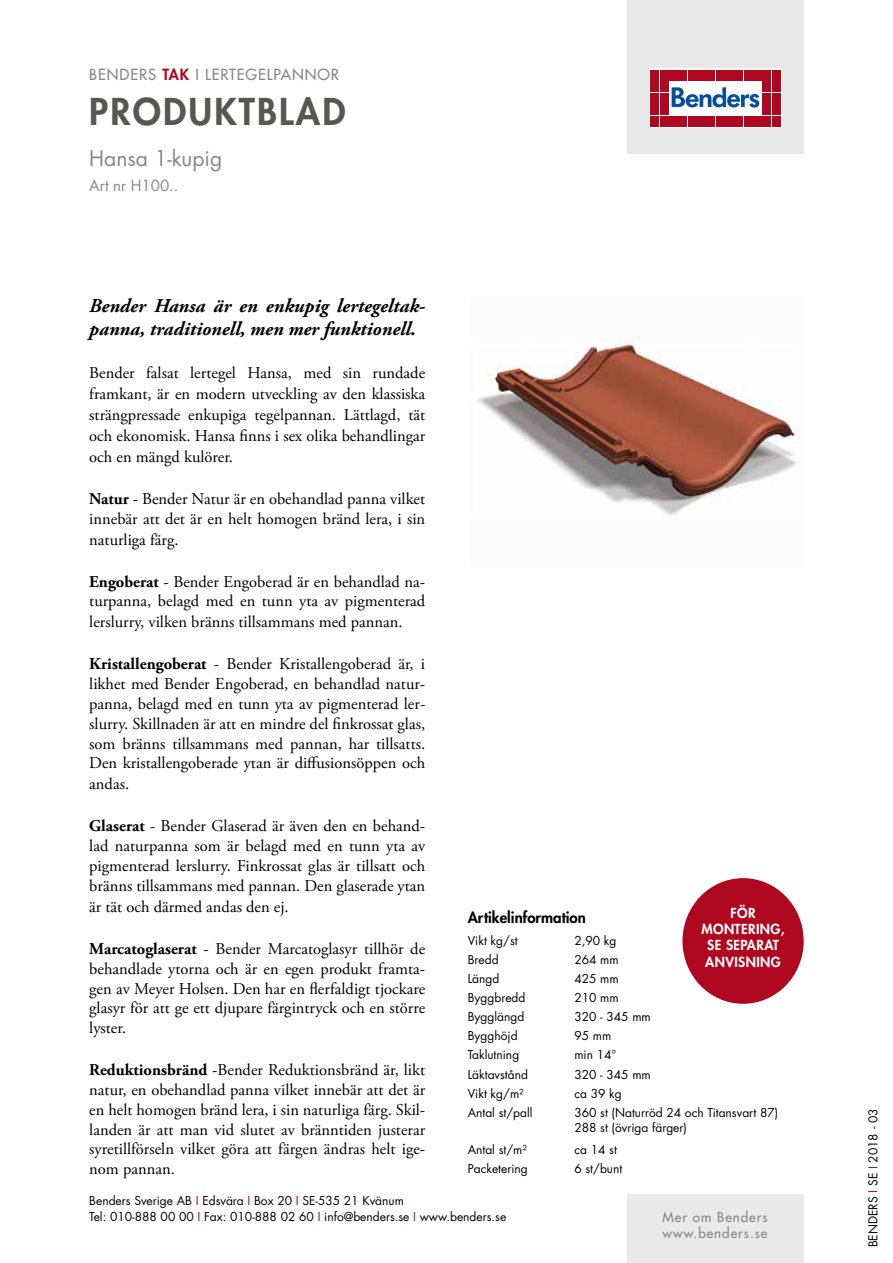
<style>
.page{position:relative;width:893px;height:1263px;background:#fff}
.page>*{position:absolute;margin:0;border:0;box-sizing:border-box;transform-origin:0 0}
.t1{font:800 36px "Futura Std";letter-spacing:.06em;color:#565655}
.t2{font:21px "Futura Std";color:#868786}
.t3{font:italic 700 19.5px/23.4px "Adobe Garamond Pro";color:#000}
.t4{font:16.5px/19.8px "Adobe Garamond Pro";color:#000;text-align:justify}
.t5{font:500 15px "Futura Std";letter-spacing:.06em;color:#868786}
.t6{font:800 15px "Futura Std";color:#000}
.t7{font:15px "Futura Std";color:#868786}
.t8{font:800 13.5px/16.2px "Futura Std";letter-spacing:.03em;color:#fff;text-align:center}
.t9{font:500 13.5px/16.2px "Futura Std";letter-spacing:.07em;color:#868786}
.t10{font:12px/16.5px "Futura Std";color:#000}
.s1{font-weight:800;color:#ae071f}
.s2{font-weight:700}
.s3{color:#ae071f}
</style>
<div class="page">
<div style="left:627px;top:0;width:177px;height:153px;background:#e9e9e9"></div>
<svg style="left:649px;top:69px;width:132px;height:59px;background:#eac2c8"></svg>
<div style="left:651px;top:70px;width:8px;height:10px;background:#ae071f"></div>
<div style="left:660px;top:70px;width:8px;height:10px;background:#ae071f"></div>
<div style="left:651px;top:81px;width:8px;height:11px;background:#ae071f"></div>
<div style="left:660px;top:81px;width:8px;height:11px;background:#ae071f"></div>
<div style="left:651px;top:93px;width:8px;height:10px;background:#ae071f"></div>
<div style="left:660px;top:93px;width:8px;height:10px;background:#ae071f"></div>
<div style="left:651px;top:104px;width:8px;height:11px;background:#ae071f"></div>
<div style="left:660px;top:104px;width:8px;height:11px;background:#ae071f"></div>
<div style="left:651px;top:116px;width:8px;height:10px;background:#ae071f"></div>
<div style="left:660px;top:116px;width:8px;height:10px;background:#ae071f"></div>
<div style="left:669px;top:70px;width:8px;height:10px;background:#ae071f"></div>
<div style="left:679px;top:70px;width:8px;height:10px;background:#ae071f"></div>
<div style="left:688px;top:70px;width:8px;height:10px;background:#ae071f"></div>
<div style="left:697px;top:70px;width:9px;height:10px;background:#ae071f"></div>
<div style="left:707px;top:70px;width:8px;height:10px;background:#ae071f"></div>
<div style="left:716px;top:70px;width:8px;height:10px;background:#ae071f"></div>
<div style="left:725px;top:70px;width:9px;height:10px;background:#ae071f"></div>
<div style="left:735px;top:70px;width:8px;height:10px;background:#ae071f"></div>
<div style="left:744px;top:70px;width:8px;height:10px;background:#ae071f"></div>
<div style="left:753px;top:70px;width:9px;height:10px;background:#ae071f"></div>
<div style="left:669px;top:116px;width:8px;height:10px;background:#ae071f"></div>
<div style="left:679px;top:116px;width:8px;height:10px;background:#ae071f"></div>
<div style="left:688px;top:116px;width:8px;height:10px;background:#ae071f"></div>
<div style="left:697px;top:116px;width:9px;height:10px;background:#ae071f"></div>
<div style="left:707px;top:116px;width:8px;height:10px;background:#ae071f"></div>
<div style="left:716px;top:116px;width:8px;height:10px;background:#ae071f"></div>
<div style="left:725px;top:116px;width:9px;height:10px;background:#ae071f"></div>
<div style="left:735px;top:116px;width:8px;height:10px;background:#ae071f"></div>
<div style="left:744px;top:116px;width:8px;height:10px;background:#ae071f"></div>
<div style="left:753px;top:116px;width:9px;height:10px;background:#ae071f"></div>
<div style="left:763px;top:70px;width:8px;height:10px;background:#ae071f"></div>
<div style="left:772px;top:70px;width:8px;height:10px;background:#ae071f"></div>
<div style="left:763px;top:81px;width:8px;height:11px;background:#ae071f"></div>
<div style="left:772px;top:81px;width:8px;height:11px;background:#ae071f"></div>
<div style="left:763px;top:93px;width:8px;height:10px;background:#ae071f"></div>
<div style="left:772px;top:93px;width:8px;height:10px;background:#ae071f"></div>
<div style="left:763px;top:104px;width:8px;height:11px;background:#ae071f"></div>
<div style="left:772px;top:104px;width:8px;height:11px;background:#ae071f"></div>
<div style="left:763px;top:116px;width:8px;height:10px;background:#ae071f"></div>
<div style="left:772px;top:116px;width:8px;height:10px;background:#ae071f"></div>
<svg style="left:672px;top:87px;width:87px;height:21px;background:#8fb1d4"></svg>
<div style="left:627px;top:1195px;width:177px;height:68px;background:#e9e9e9"></div>
<img style="left:477px;top:340px;width:322px;height:175px">
<div style="left:682px;top:878px;width:122px;height:126px;background:#ae071f;border-radius:50%"></div>
<p class="t5" style="left:89px;top:65px;width:251px">BENDERS <span class="s1">TAK</span> I LERTEGELPANNOR</p>
<h1 class="t1" style="left:89px;top:89px;width:258px">PRODUKTBLAD</h1>
<p class="t2" style="left:89px;top:145px;width:134px">Hansa 1-kupig</p>
<p class="t7" style="left:89px;top:176px;width:91px">Art nr H100..</p>
<p class="t3" style="left:89px;top:294px;width:337px">Bender Hansa är en enkupig lertegeltak&shy;panna, traditionell, men mer funktionell.</p>
<p class="t4" style="left:89px;top:363px;width:337px;line-height:21px">Bender falsat lertegel Hansa, med sin rundade framkant, är en modern utveckling av den klassiska strängpressade enkupiga tegelpannan. Lättlagd, tät och ekonomisk. Hansa finns i sex olika behandlingar och en mängd kulörer.</p>
<p class="t4" style="left:89px;top:489px;width:337px;line-height:20.4px"><span class="s2">Natur</span> - Bender Natur är en obehandlad panna vilket innebär att det är en helt homogen bränd lera, i sin naturliga färg.</p>
<p class="t4" style="left:89px;top:572px;width:337px;line-height:20.4px"><span class="s2">Engoberat</span> - Bender Engoberad är en behandlad na&shy;turpanna, belagd med en tunn yta av pigmenterad lerslurry, vilken bränns tillsammans med pannan.</p>
<p class="t4" style="left:89px;top:655px;width:337px"><span class="s2">Kristallengoberat</span> - Bender Kristallengoberad är, i likhet med Bender Engoberad, en behandlad natur&shy;panna, belagd med en tunn yta av pigmenterad ler&shy;slurry. Skillnaden är att en mindre del finkrossat glas, som bränns tillsammans med pannan, har tillsatts.<br>Den kristallengoberade ytan är diffusionsöppen och andas.</p>
<p class="t4" style="left:89px;top:817px;width:337px"><span class="s2">Glaserat</span> - Bender Glaserad är även den en behand&shy;lad naturpanna som är belagd med en tunn yta av pigmenterad lerslurry. Finkrossat glas är tillsatt och bränns tillsammans med pannan. Den glaserade ytan är tät och därmed andas den ej.</p>
<p class="t4" style="left:89px;top:939px;width:337px"><span class="s2">Marcatoglaserat</span> - Bender Marcatoglasyr tillhör de behandlade ytorna och är en egen produkt framta&shy;gen av Meyer Holsen. Den har en flerfaldigt tjockare glasyr för att ge ett djupare färgintryck och en större lyster.</p>
<p class="t4" style="left:89px;top:1060px;width:337px"><span class="s2">Reduktionsbränd</span> -Bender Reduktionsbränd är, likt natur, en obehandlad panna vilket innebär att det är en helt homogen bränd lera, i sin naturliga färg. Skil&shy;landen är att man vid slutet av bränntiden justerar syretillförseln vilket göra att färgen ändras helt ige&shy;nom pannan.</p>
<p class="t8" style="left:701px;top:905px;width:85px">FÖR<br>MONTERING,<br>SE SEPARAT<br>ANVISNING</p>
<p class="t6" style="left:468px;top:908px;width:120px">Artikelinformation</p>
<p class="t10" style="left:468px;top:932px;width:51px">Vikt kg/st</p>
<p class="t10" style="left:574px;top:932px;width:44px">2,90 kg</p>
<p class="t10" style="left:468px;top:951px;width:32px">Bredd</p>
<p class="t10" style="left:574px;top:951px;width:46px">264 mm</p>
<p class="t10" style="left:468px;top:970px;width:33px">Längd</p>
<p class="t10" style="left:574px;top:970px;width:46px">425 mm</p>
<p class="t10" style="left:468px;top:989px;width:59px">Byggbredd</p>
<p class="t10" style="left:574px;top:989px;width:46px">210 mm</p>
<p class="t10" style="left:468px;top:1008px;width:58px">Bygglängd</p>
<p class="t10" style="left:574px;top:1008px;width:78px">320 - 345 mm</p>
<p class="t10" style="left:468px;top:1028px;width:51px">Bygghöjd</p>
<p class="t10" style="left:574px;top:1028px;width:38px">95 mm</p>
<p class="t10" style="left:468px;top:1047px;width:53px">Taklutning</p>
<p class="t10" style="left:574px;top:1047px;width:43px">min 14°</p>
<p class="t10" style="left:468px;top:1066px;width:62px">Läktavstånd</p>
<p class="t10" style="left:574px;top:1066px;width:78px">320 - 345 mm</p>
<p class="t10" style="left:468px;top:1085px;width:57px">Vikt kg/m²</p>
<p class="t10" style="left:574px;top:1085px;width:49px">ca 39 kg</p>
<p class="t10" style="left:468px;top:1104px;width:66px">Antal st/pall</p>
<p class="t10" style="left:574px;top:1105px;width:205px;line-height:15px">360 st (Naturröd 24 och Titansvart 87)<br>288 st (övriga färger)</p>
<p class="t10" style="left:468px;top:1141px;width:61px">Antal st/m²</p>
<p class="t10" style="left:574px;top:1141px;width:44px">ca 14 st</p>
<p class="t10" style="left:468px;top:1160px;width:62px">Packetering</p>
<p class="t10" style="left:574px;top:1160px;width:49px">6 st/bunt</p>
<p class="t10" style="left:89px;top:1192px;width:418px">Benders Sverige AB <span class="s3">I</span> Edsvära <span class="s3">I</span> Box 20 <span class="s3">I</span> SE-535 21 Kvänum<br>Tel: 010-888 00 00 <span class="s3">I</span> Fax: 010-888 02 60 <span class="s3">I</span> info@benders.se <span class="s3">I</span> www.benders.se</p>
<p class="t9" style="left:662px;top:1209px;width:107px">Mer om Benders www.benders.se</p>
<p class="t10" style="left:865px;top:1247px;width:140px;rotate:-90deg">BENDERS <span class="s3">I</span> SE <span class="s3">I</span> 2018 - 03</p>
</div>
